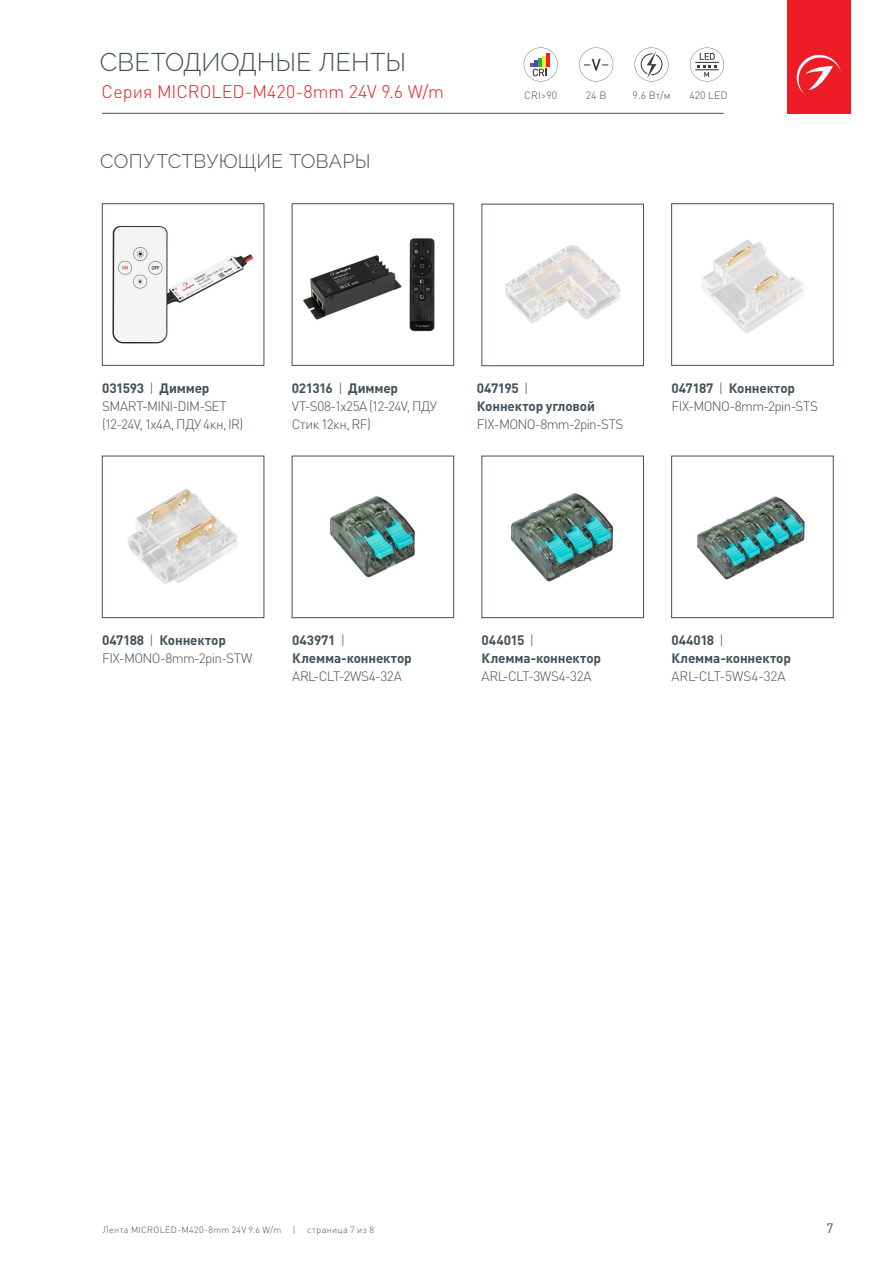
<style>
.page{position:relative;width:893px;height:1263px;background:#fff}
.page>*{position:absolute;margin:0;border:0;box-sizing:border-box;transform-origin:0 0}
.t1{font:300 25.5px "Raleway";color:#425159}
.t2{font:300 19.5px "Raleway";letter-spacing:.01em;color:#425159}
.t3{font:300 18px "DIN Pro";letter-spacing:.005em;color:#ee1d23}
.t4{font:700 13.5px/18px "DIN Pro";letter-spacing:-.015em;color:#425159}
.t5{font:300 13.5px/18px "DIN Pro";letter-spacing:-.045em;color:#425159}
.t6{font:300 13.5px/18px "DIN Pro";letter-spacing:-.025em;color:#425159}
.t7{font:13.5px "DIN Pro";color:#425159}
.t8{font:300 10.5px "DIN Pro";color:#425159}
.t9{font:300 9px "DIN Pro";letter-spacing:.035em;color:#425159}
.s1{font-weight:700}
.s2{font-weight:300}
</style>
<div class="page">
<div style="left:787px;top:0;width:63px;height:114px;background:#ee1c27"></div>
<svg style="left:796px;top:54px;width:45px;height:40px"></svg>
<img style="left:303px;top:238px;width:132px;height:94px">
<div style="left:292px;top:204px;width:162px;height:162px;border:1px solid #425159"></div>
<hr style="left:102px;top:113px;width:622px;height:1px;background:#425159">
<img style="left:112px;top:225px;width:142px;height:119px">
<div style="left:102px;top:204px;width:162px;height:162px;border:1px solid #425159"></div>
<svg style="left:524px;top:47px;width:34px;height:35px"></svg>
<svg style="left:579px;top:47px;width:34px;height:35px"></svg>
<svg style="left:635px;top:47px;width:34px;height:35px"></svg>
<svg style="left:690px;top:47px;width:34px;height:35px"></svg>
<img style="left:697px;top:496px;width:108px;height:84px">
<div style="left:671px;top:456px;width:162px;height:162px;border:1px solid #425159"></div>
<img style="left:702px;top:240px;width:102px;height:94px">
<div style="left:671px;top:204px;width:162px;height:162px;border:1px solid #425159"></div>
<img style="left:510px;top:493px;width:104px;height:89px">
<div style="left:482px;top:456px;width:162px;height:162px;border:1px solid #425159"></div>
<img style="left:505px;top:245px;width:115px;height:79px">
<div style="left:482px;top:204px;width:162px;height:162px;border:1px solid #425159"></div>
<img style="left:330px;top:496px;width:85px;height:82px">
<div style="left:292px;top:456px;width:162px;height:162px;border:1px solid #425159"></div>
<img style="left:127px;top:488px;width:111px;height:96px">
<div style="left:102px;top:456px;width:162px;height:162px;border:1px solid #425159"></div>
<p class="t1" style="left:100px;top:48px;width:308px">СВЕТОДИОДНЫЕ ЛЕНТЫ</p>
<p class="t3" style="left:102px;top:80px;width:344px">Серия MICROLED-M420-8mm 24V 9.6 W/m</p>
<p class="t8" style="left:524px;top:88px;width:34px">CRI&gt;90</p>
<p class="t8" style="left:586px;top:88px;width:22px">24 В</p>
<p class="t8" style="left:633px;top:88px;width:39px">9.6 Вт/м</p>
<p class="t8" style="left:689px;top:88px;width:40px">420 LED</p>
<p class="t2" style="left:100px;top:149px;width:272px">СОПУТСТВУЮЩИЕ ТОВАРЫ</p>
<p class="t5" style="left:102px;top:378px;width:143px"><span class="s1">031593</span> | <span class="s1">Диммер<br></span>SMART-MINI-DIM-SET (12-24V, 1x4A, ПДУ 4кн, IR)</p>
<p class="t4" style="left:292px;top:378px;width:108px">021316 <span class="s2">|</span> Диммер</p>
<p class="t6" style="left:292px;top:396px;width:147px">VT-S08-1x25A (12-24V, ПДУ<br>Стик 12кн, RF)</p>
<p class="t4" style="left:477px;top:378px;width:148px">047195 <span class="s2">|<br></span>Коннектор угловой<br><span class="s2">FIX-MONO-8mm-2pin-STS</span></p>
<p class="t4" style="left:671px;top:378px;width:125px">047187 <span class="s2">|</span> Коннектор</p>
<p class="t5" style="left:671px;top:396px;width:148px">FIX-MONO-8mm-2pin-STS</p>
<p class="t5" style="left:102px;top:630px;width:152px"><span class="s1">047188</span> | <span class="s1">Коннектор<br></span>FIX-MONO-8mm-2pin-STW</p>
<p class="t4" style="left:292px;top:630px;width:121px">043971 <span class="s2">|<br></span>Клемма-коннектор<br><span class="s2">ARL-CLT-2WS4-32A</span></p>
<p class="t4" style="left:482px;top:630px;width:121px">044015 <span class="s2">|<br></span>Клемма-коннектор</p>
<p class="t5" style="left:482px;top:666px;width:112px">ARL-CLT-3WS4-32A</p>
<p class="t4" style="left:671px;top:630px;width:121px">044018 <span class="s2">|<br></span>Клемма-коннектор<br><span class="s2">ARL-CLT-5WS4-32A</span></p>
<p class="t9" style="left:103px;top:1223px;width:180px">Лента MICROLED-M420-8mm 24V 9.6 W/m</p>
<p class="t9" style="left:293px;top:1223px;width:4px">|</p>
<p class="t9" style="left:307px;top:1223px;width:68px">страница 7 из 8</p>
<p class="t7" style="left:826px;top:1219px;width:9px">7</p>
</div>
